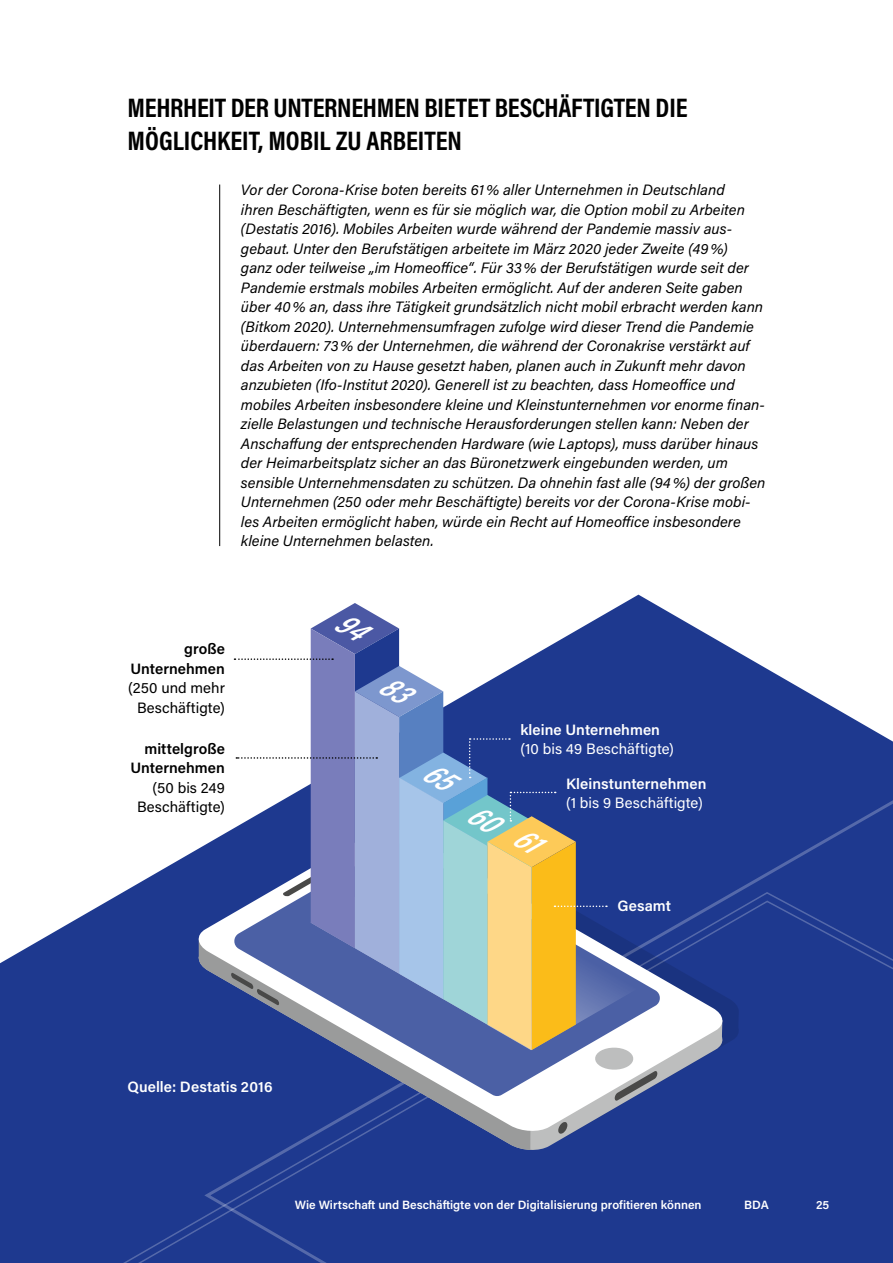
<style>
.page{position:relative;width:893px;height:1263px;background:#fff}
.page>*{position:absolute;margin:0;border:0;box-sizing:border-box;transform-origin:0 0}
.t1{font:700 27px/33px "Acumin Pro Cond";letter-spacing:-.01em;color:#000}
.t2{font:italic 15px/19.5px "Acumin Pro";letter-spacing:.005em;color:#000}
.t3{font:600 15px "Acumin Pro";letter-spacing:.005em;color:#fff}
.t4{font:15px/19.5px "Acumin Pro";letter-spacing:.005em;color:#000;text-align:center}
.t5{font:15px "Acumin Pro";letter-spacing:.005em;color:#fff}
.t6{font:600 15px/19.5px "Acumin Pro";letter-spacing:.005em;color:#000;text-align:right}
.t7{font:600 12px "Acumin Pro";color:#fff}
</style>
<div class="page">
<svg style="left:125px;top:595px;width:679px;height:296px"></svg>
<div style="left:0;top:900px;width:203px;height:363px;background:#1e398f"></div>
<div style="left:203px;top:690px;width:690px;height:573px;background:#1e398f"></div>
<svg style="left:710px;top:820px;width:29px;height:321px;background:#1e398d"></svg>
<svg style="left:195px;top:1133px;width:531px;height:19px;background:#2e4693"></svg>
<svg style="left:195px;top:1133px;width:336px;height:17px;background:#294290"></svg>
<svg style="left:195px;top:827px;width:531px;height:306px;background:#495e9f"></svg>
<svg style="left:657px;top:819px;width:53px;height:231px;fill:#1e398f"></svg>
<hr style="left:219px;top:185px;width:1px;height:361px;background:#000">
<svg style="left:199px;top:603px;width:458px;height:498px"></svg>
<h1 class="t1" style="left:128px;top:90px;width:562px">MEHRHEIT DER UNTERNEHMEN BIETET BESCHÄFTIGTEN DIE<br>MÖGLICHKEIT, MOBIL ZU ARBEITEN</h1>
<p class="t2" style="left:241px;top:179px;width:526px">Vor der Corona-Krise boten bereits 61% aller Unternehmen in Deutschland<br>ihren Beschäftigten, wenn es für sie möglich war, die Option mobil zu Arbeiten (Destatis 2016). Mobiles Arbeiten wurde während der Pandemie massiv aus&shy;gebaut. Unter den Berufstätigen arbeitete im März 2020 jeder Zweite (49%)<br>ganz oder teilweise „im Homeoffice“. Für 33% der Berufstätigen wurde seit der Pandemie erstmals mobiles Arbeiten ermöglicht. Auf der anderen Seite gaben über 40% an, dass ihre Tätigkeit grundsätzlich nicht mobil erbracht werden kann (Bitkom 2020). Unternehmensumfragen zufolge wird dieser Trend die Pandemie überdauern: 73% der Unternehmen, die während der Coronakrise verstärkt auf das Arbeiten von zu Hause gesetzt haben, planen auch in Zukunft mehr davon anzubieten (Ifo-Institut 2020). Generell ist zu beachten, dass Homeoffice und mobiles Arbeiten insbesondere kleine und Kleinstunternehmen vor enorme finan&shy;zielle Belastungen und technische Herausforderungen stellen kann: Neben der Anschaffung der entsprechenden Hardware (wie Laptops), muss darüber hinaus der Heimarbeitsplatz sicher an das Büronetzwerk eingebunden werden, um sensible Unternehmensdaten zu schützen. Da ohnehin fast alle (94%) der großen Unternehmen (250 oder mehr Beschäftigte) bereits vor der Corona-Krise mobi&shy;les Arbeiten ermöglicht haben, würde ein Recht auf Homeoffice insbesondere kleine Unternehmen belasten.</p>
<p class="t6" style="left:130px;top:638px;width:96px">große<br>Unternehmen</p>
<p class="t4" style="left:128px;top:678px;width:98px">(250 und mehr<br>Beschäftigte)</p>
<p class="t6" style="left:130px;top:738px;width:96px">mittelgroße<br>Unternehmen</p>
<p class="t4" style="left:137px;top:777px;width:89px;text-align:right">(50 bis 249<br>Beschäftigte)</p>
<p class="t3" style="left:520px;top:719px;width:141px">kleine Unternehmen</p>
<p class="t5" style="left:520px;top:739px;width:155px">(10 bis 49 Beschäftigte)</p>
<p class="t3" style="left:566px;top:773px;width:142px">Kleinstunternehmen</p>
<p class="t5" style="left:566px;top:792px;width:138px">(1 bis 9 Beschäftigte)</p>
<p class="t3" style="left:617px;top:895px;width:55px">Gesamt</p>
<p class="t3" style="left:128px;top:1076px;width:147px">Quelle: Destatis 2016</p>
<p class="t7" style="left:295px;top:1196px;width:408px">Wie Wirtschaft und Beschäftigte von der Digitalisierung profitieren können</p>
<p class="t7" style="left:744px;top:1196px;width:26px">BDA</p>
<p class="t7" style="left:816px;top:1196px;width:15px">25</p>
</div>
